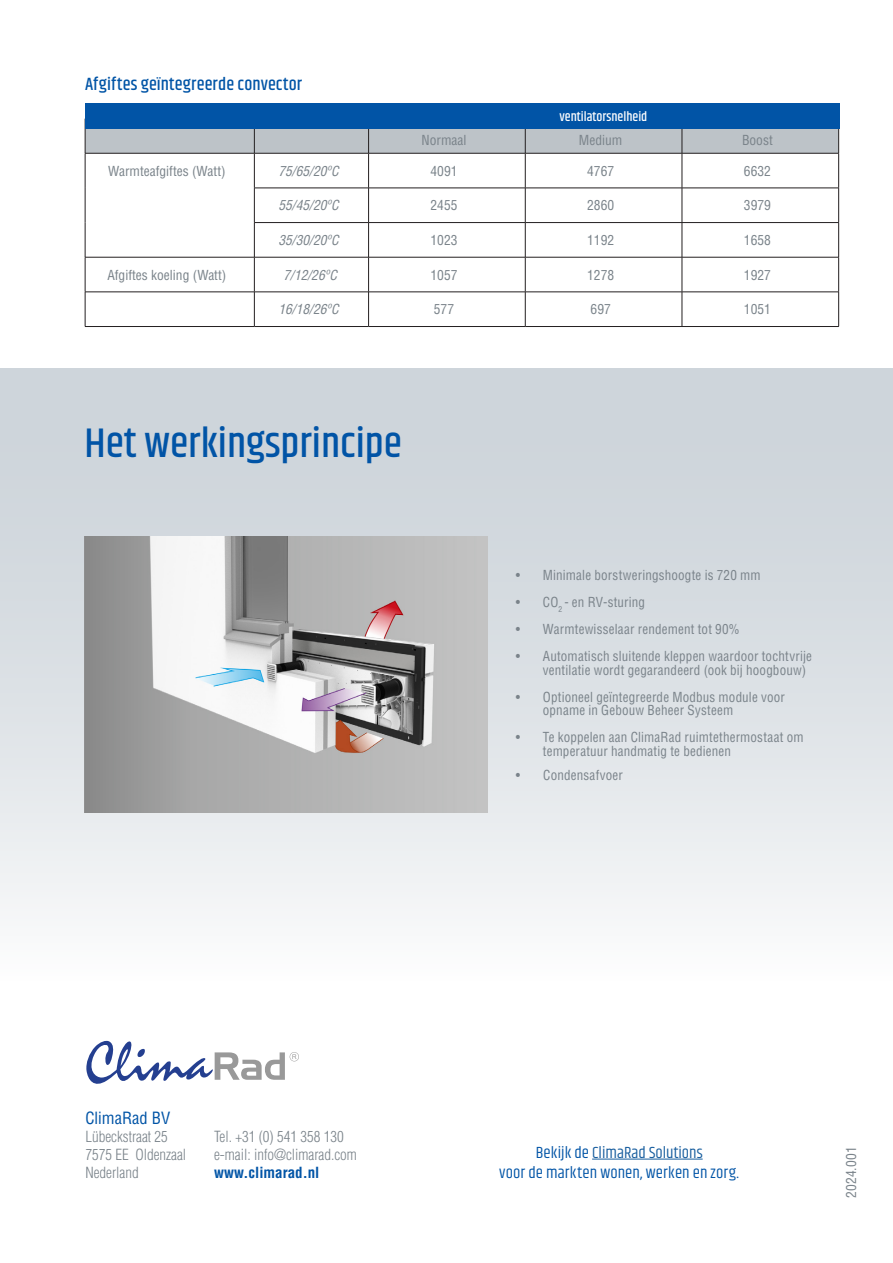
<style>
.page{position:relative;width:893px;height:1263px;background:#fff}
.page>*{position:absolute;margin:0;border:0;box-sizing:border-box;transform-origin:0 0}
.t1{font:500 42px "Khand";color:#0154a6}
.t2{font:500 18px "Khand";letter-spacing:.01em;color:#0154a6}
.t3{font:16.5px "Khand";letter-spacing:.005em;color:#0154a6}
.t4{font:16.5px "Khand";color:#175d9e}
.t5{font:condensed 16.5px "Helvetica LT Std";color:#0154a6}
.t6{font:300 condensed 15px/18px "Helvetica LT Std";color:#7a838a}
.t7{font:condensed 13.5px/13.5px "Helvetica LT Std";letter-spacing:.01em;color:#7a838a}
.t8{font:italic condensed 13.5px "Helvetica LT Std";color:#7a838a}
.t9{font:500 13.5px "Khand";color:#fff}
.s1{font-weight:700;color:#0154a6}
.s2{color:#0154a6}
</style>
<div class="page">
<div style="left:0;top:368px;width:893px;height:613px;background:linear-gradient(to bottom,#c6ced5,#f7f8f9)"></div>
<img style="left:85px;top:536px;width:403px;height:276px">
<hr style="left:592px;top:1159px;width:111px;height:1px;background:#175d9e">
<svg style="left:86px;top:1041px;width:213px;height:43px"></svg>
<div style="left:86px;top:129px;width:752px;height:24px;background:#bdc3c8"></div>
<hr style="left:85px;top:119px;width:1px;height:34px;background:#231f20">
<hr style="left:254px;top:119px;width:1px;height:34px;background:#231f20">
<hr style="left:368px;top:119px;width:1px;height:34px;background:#231f20">
<hr style="left:525px;top:119px;width:1px;height:34px;background:#231f20">
<hr style="left:682px;top:119px;width:1px;height:34px;background:#231f20">
<hr style="left:838px;top:119px;width:1px;height:34px;background:#231f20">
<hr style="left:85px;top:153px;width:169px;height:1px;background:#231f20">
<hr style="left:85px;top:153px;width:1px;height:35px;background:#231f20">
<hr style="left:254px;top:153px;width:115px;height:1px;background:#231f20">
<hr style="left:254px;top:153px;width:1px;height:35px;background:#231f20">
<hr style="left:369px;top:153px;width:156px;height:1px;background:#231f20">
<hr style="left:368px;top:153px;width:1px;height:35px;background:#231f20">
<hr style="left:525px;top:153px;width:157px;height:1px;background:#231f20">
<hr style="left:525px;top:153px;width:1px;height:35px;background:#231f20">
<hr style="left:682px;top:153px;width:157px;height:1px;background:#231f20">
<hr style="left:682px;top:153px;width:1px;height:35px;background:#231f20">
<hr style="left:838px;top:153px;width:1px;height:35px;background:#231f20">
<hr style="left:85px;top:188px;width:1px;height:35px;background:#231f20">
<hr style="left:254px;top:188px;width:115px;height:1px;background:#231f20">
<hr style="left:254px;top:188px;width:1px;height:34px;background:#231f20">
<hr style="left:369px;top:188px;width:156px;height:1px;background:#231f20">
<hr style="left:368px;top:188px;width:1px;height:34px;background:#231f20">
<hr style="left:525px;top:188px;width:157px;height:1px;background:#231f20">
<hr style="left:525px;top:188px;width:1px;height:34px;background:#231f20">
<hr style="left:682px;top:188px;width:157px;height:1px;background:#231f20">
<hr style="left:682px;top:188px;width:1px;height:34px;background:#231f20">
<hr style="left:838px;top:188px;width:1px;height:34px;background:#231f20">
<hr style="left:85px;top:223px;width:1px;height:34px;background:#231f20">
<hr style="left:254px;top:222px;width:115px;height:1px;background:#231f20">
<hr style="left:254px;top:223px;width:1px;height:34px;background:#231f20">
<hr style="left:369px;top:222px;width:156px;height:1px;background:#231f20">
<hr style="left:368px;top:223px;width:1px;height:34px;background:#231f20">
<hr style="left:525px;top:222px;width:157px;height:1px;background:#231f20">
<hr style="left:525px;top:223px;width:1px;height:34px;background:#231f20">
<hr style="left:682px;top:222px;width:157px;height:1px;background:#231f20">
<hr style="left:682px;top:223px;width:1px;height:34px;background:#231f20">
<hr style="left:838px;top:223px;width:1px;height:34px;background:#231f20">
<hr style="left:85px;top:257px;width:169px;height:1px;background:#231f20">
<hr style="left:85px;top:257px;width:1px;height:35px;background:#231f20">
<hr style="left:254px;top:257px;width:115px;height:1px;background:#231f20">
<hr style="left:254px;top:257px;width:1px;height:35px;background:#231f20">
<hr style="left:369px;top:257px;width:156px;height:1px;background:#231f20">
<hr style="left:368px;top:257px;width:1px;height:35px;background:#231f20">
<hr style="left:525px;top:257px;width:157px;height:1px;background:#231f20">
<hr style="left:525px;top:257px;width:1px;height:35px;background:#231f20">
<hr style="left:682px;top:257px;width:157px;height:1px;background:#231f20">
<hr style="left:682px;top:257px;width:1px;height:35px;background:#231f20">
<hr style="left:838px;top:257px;width:1px;height:35px;background:#231f20">
<hr style="left:85px;top:292px;width:169px;height:1px;background:#231f20">
<hr style="left:85px;top:292px;width:1px;height:34px;background:#231f20">
<hr style="left:254px;top:292px;width:115px;height:1px;background:#231f20">
<hr style="left:254px;top:292px;width:1px;height:34px;background:#231f20">
<hr style="left:369px;top:292px;width:156px;height:1px;background:#231f20">
<hr style="left:368px;top:292px;width:1px;height:34px;background:#231f20">
<hr style="left:525px;top:292px;width:157px;height:1px;background:#231f20">
<hr style="left:525px;top:292px;width:1px;height:34px;background:#231f20">
<hr style="left:682px;top:292px;width:157px;height:1px;background:#231f20">
<hr style="left:682px;top:292px;width:1px;height:34px;background:#231f20">
<hr style="left:838px;top:292px;width:1px;height:34px;background:#231f20">
<hr style="left:85px;top:326px;width:169px;height:1px;background:#231f20">
<hr style="left:254px;top:326px;width:115px;height:1px;background:#231f20">
<hr style="left:369px;top:326px;width:156px;height:1px;background:#231f20">
<hr style="left:525px;top:326px;width:157px;height:1px;background:#231f20">
<hr style="left:682px;top:326px;width:157px;height:1px;background:#231f20">
<div style="left:85px;top:103px;width:754px;height:26px;background:#0154a6"></div>
<p class="t2" style="left:85px;top:73px;width:219px">Afgiftes geïntegreerde convector</p>
<p class="t9" style="left:559px;top:108px;width:89px">ventilatorsnelheid</p>
<p class="t7" style="left:421px;top:134px;width:46px">Normaal</p>
<p class="t7" style="left:579px;top:134px;width:45px">Medium</p>
<p class="t7" style="left:742px;top:134px;width:32px">Boost</p>
<p class="t7" style="left:108px;top:164px;width:119px">Warmteafgiftes (Watt)</p>
<p class="t8" style="left:278px;top:162px;width:62px">75/65/20ºC</p>
<p class="t7" style="left:430px;top:164px;width:28px">4091</p>
<p class="t7" style="left:587px;top:164px;width:28px">4767</p>
<p class="t7" style="left:744px;top:164px;width:28px">6632</p>
<p class="t8" style="left:278px;top:197px;width:62px">55/45/20ºC</p>
<p class="t7" style="left:430px;top:199px;width:28px">2455</p>
<p class="t7" style="left:587px;top:199px;width:28px">2860</p>
<p class="t7" style="left:744px;top:199px;width:28px">3979</p>
<p class="t8" style="left:278px;top:232px;width:62px">35/30/20ºC</p>
<p class="t7" style="left:430px;top:233px;width:28px">1023</p>
<p class="t7" style="left:587px;top:233px;width:28px">1192</p>
<p class="t7" style="left:744px;top:233px;width:28px">1658</p>
<p class="t7" style="left:107px;top:268px;width:120px">Afgiftes koeling (Watt)</p>
<p class="t8" style="left:284px;top:266px;width:55px">7/12/26ºC</p>
<p class="t7" style="left:430px;top:268px;width:28px">1057</p>
<p class="t7" style="left:587px;top:268px;width:28px">1278</p>
<p class="t7" style="left:744px;top:268px;width:28px">1927</p>
<p class="t8" style="left:278px;top:301px;width:62px">16/18/26ºC</p>
<p class="t7" style="left:434px;top:303px;width:22px">577</p>
<p class="t7" style="left:591px;top:303px;width:22px">697</p>
<p class="t7" style="left:744px;top:303px;width:28px">1051</p>
<p class="t1" style="left:85px;top:417px;width:319px">Het werkingsprincipe</p>
<p class="t7" style="left:516px;top:568px;width:246px">• Minimale borstweringshoogte is 720 mm</p>
<p class="t7" style="left:516px;top:595px;width:131px">• CO<sub>2</sub> - en RV-sturing</p>
<p class="t7" style="left:516px;top:622px;width:225px">• Warmtewisselaar rendement tot 90%</p>
<p class="t7" style="left:543px;top:649px;width:271px;text-indent:-27px">• Automatisch sluitende kleppen waardoor tochtvrije ventilatie wordt gegarandeerd (ook bij hoogbouw)</p>
<p class="t7" style="left:543px;top:690px;width:243px;text-indent:-27px">• Optioneel geïntegreerde Modbus module voor opname in Gebouw Beheer Systeem</p>
<p class="t7" style="left:543px;top:730px;width:262px;text-indent:-27px">• Te koppelen aan ClimaRad ruimtethermostaat om temperatuur handmatig te bedienen</p>
<p class="t7" style="left:516px;top:768px;width:108px">• Condensafvoer</p>
<p class="t5" style="left:85px;top:1107px;width:86px">ClimaRad BV</p>
<p class="t6" style="left:85px;top:1127px;width:102px">Lübeckstraat 25<br>7575 EE Oldenzaal<br>Nederland</p>
<p class="t6" style="left:214px;top:1127px;width:144px">Tel. +31 (0) 541 358 130 e-mail: info@climarad.com <span class="s1">www.climarad.nl</span></p>
<p class="t4" style="left:536px;top:1142px;width:168px"><span class="s2">Bekijk de</span> ClimaRad Solutions</p>
<p class="t3" style="left:499px;top:1163px;width:241px">voor de markten wonen, werken en zorg.</p>
<p class="t7" style="left:844px;top:1198px;width:53px;rotate:-90deg">2024.001</p>
</div>
